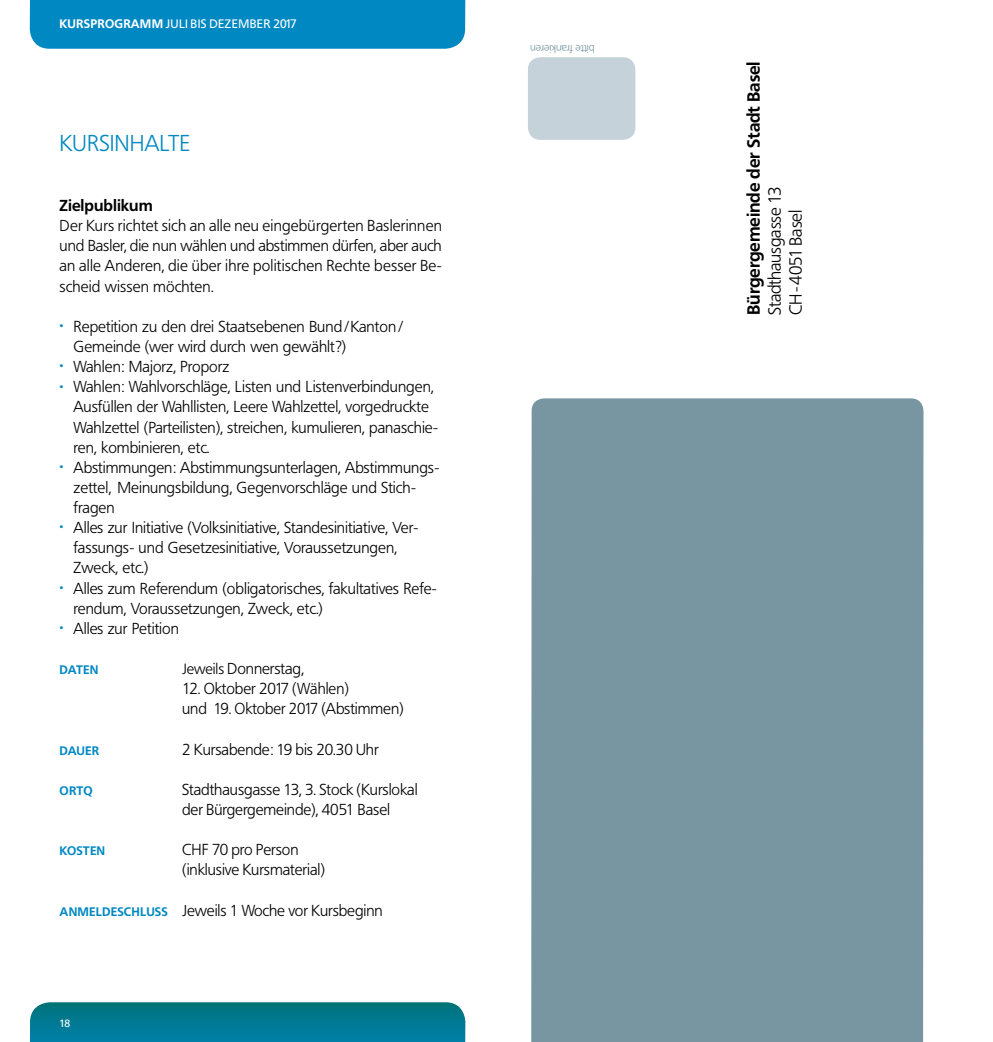
<style>
.page{position:relative;width:993px;height:1042px;background:#fff}
.page>*{position:absolute;margin:0;border:0;box-sizing:border-box;transform-origin:0 0}
.t1{font:300 22.75px "Frutiger BQ";letter-spacing:.005em;color:#0088c2}
.t2{font:300 17.5px "Frutiger BQ";letter-spacing:-.01em;color:#000}
.t3{font:700 17.5px "Frutiger BQ";letter-spacing:-.01em;color:#000}
.Lauftext{font:300 15.75px/20.1px "Frutiger BQ";color:#000}
.t4{font:700 15.75px "Frutiger BQ";color:#000}
.Lauftext-2{font:12.25px "Frutiger BQ";letter-spacing:.035em;color:#fff}
.Lauftext-3{font:700 12.25px "Frutiger BQ";letter-spacing:.015em;color:#0088c2}
.t5{font:300 10.85px "Frutiger BQ";letter-spacing:-.01em;color:#7895a2}
.t6{font:10.5px "Frutiger BQ";color:#fff}
.s1{font-weight:700}
.s2{font-size:12.25px;color:#0088c2}
.s3{font-size:14.88px}
.s4{font-weight:700;font-size:12.25px;color:#0088c2}
</style>
<div class="page">
<div style="left:30px;top:0;width:435px;height:49px;background:#0088c2"></div>
<div style="left:531px;top:398px;width:392px;height:644px;background:#7895a2"></div>
<svg style="left:30px;top:1002px;width:435px;height:40px;background:#047b92"></svg>
<div style="left:527px;top:57px;width:108px;height:83px;background:#c6d2d9;border-radius:12px"></div>
<p class="Lauftext-2" style="left:60px;top:17px;width:239px"><span class="s1">KURSPROGRAMM</span> JULI BIS DEZEMBER 2017</p>
<p class="t1" style="left:60px;top:130px;width:132px">KURSINHALTE</p>
<p class="t4" style="left:60px;top:196px;width:95px">Zielpublikum</p>
<p class="Lauftext" style="left:60px;top:216px;width:384px;text-align:justify">Der Kurs richtet sich an alle neu eingebürgerten Baslerinnen und Basler, die nun wählen und abstimmen dürfen, aber auch an alle Anderen, die über ihre politischen Rechte besser Be&shy;scheid wissen möchten.</p>
<p class="Lauftext" style="left:74px;top:316px;width:331px;text-indent:-14px"><span class="s2">•</span> Repetition zu den drei Staatsebenen Bund/Kanton/<br>Gemeinde (wer wird durch wen gewählt?)</p>
<p class="Lauftext" style="left:60px;top:357px;width:171px"><span class="s2">•</span> Wahlen: Majorz, Proporz</p>
<p class="Lauftext" style="left:74px;top:377px;width:366px;text-indent:-14px"><span class="s2">•</span> Wahlen: Wahlvorschläge, Listen und Listenverbindungen, Ausfüllen der Wahllisten, Leere Wahlzettel, vorgedruckte Wahlzettel (Parteilisten), streichen, kumulieren, panaschie&shy;ren, kombinieren, etc.</p>
<p class="Lauftext" style="left:74px;top:457px;width:367px;text-indent:-14px"><span class="s2">•</span> Abstimmungen: Abstimmungsunterlagen, Abstimmungs&shy;zettel, Meinungsbildung, Gegenvorschläge und Stich&shy;fragen</p>
<p class="Lauftext" style="left:74px;top:518px;width:346px;text-indent:-14px"><span class="s2">•</span> Alles zur Initiative (Volksinitiative, Standesinitiative, Ver&shy;fassungs- und Gesetzesinitiative, Voraussetzungen,<br>Zweck, etc.)</p>
<p class="Lauftext" style="left:74px;top:578px;width:364px;text-indent:-14px"><span class="s2">•</span> Alles zum Referendum (obligatorisches, fakultatives Refe&shy;rendum, Voraussetzungen, Zweck, etc.)</p>
<p class="Lauftext" style="left:60px;top:618px;width:121px"><span class="s2">•</span> Alles zur Petition</p>
<p class="Lauftext-3" style="left:60px;top:662px;width:40px">DATEN</p>
<p class="Lauftext" style="left:182px;top:659px;width:123px"><span class="s3">Jeweils</span> Donnerstag,</p>
<p class="Lauftext" style="left:182px;top:679px;width:223px">12. Oktober 2017 (Wählen)<br>und 19. Oktober 2017 (Abstimmen)</p>
<p class="Lauftext-3" style="left:60px;top:743px;width:41px">DAUER</p>
<p class="Lauftext" style="left:182px;top:739px;width:198px">2 Kursabende: 19 bis 20.30 Uhr</p>
<p class="Lauftext-3" style="left:60px;top:783px;width:35px">ORTQ</p>
<p class="Lauftext" style="left:182px;top:779px;width:237px">Stadthausgasse 13, 3. Stock (Kurslokal der Bürgergemeinde), 4051 Basel</p>
<p class="Lauftext-3" style="left:60px;top:843px;width:47px">KOSTEN</p>
<p class="Lauftext" style="left:182px;top:840px;width:144px">CHF 70 pro Person (inklusive Kursmaterial)</p>
<p class="Lauftext" style="left:60px;top:900px;width:324px"><span class="s4">ANMELDESCHLUSS</span> Jeweils 1 Woche vor Kursbeginn</p>
<p class="t6" style="left:60px;top:1017px;width:12px">18</p>
<p class="t5" style="left:594px;top:55px;width:66px;rotate:-180deg">bitte frankieren</p>
<p class="t3" style="left:742px;top:315px;width:255px;rotate:-90deg">Bürgergemeinde der Stadt Basel</p>
<p class="t2" style="left:764px;top:315px;width:130px;rotate:-90deg">Stadthausgasse 13</p>
<p class="t2" style="left:785px;top:315px;width:107px;rotate:-90deg">CH-4051 Basel</p>
</div>
